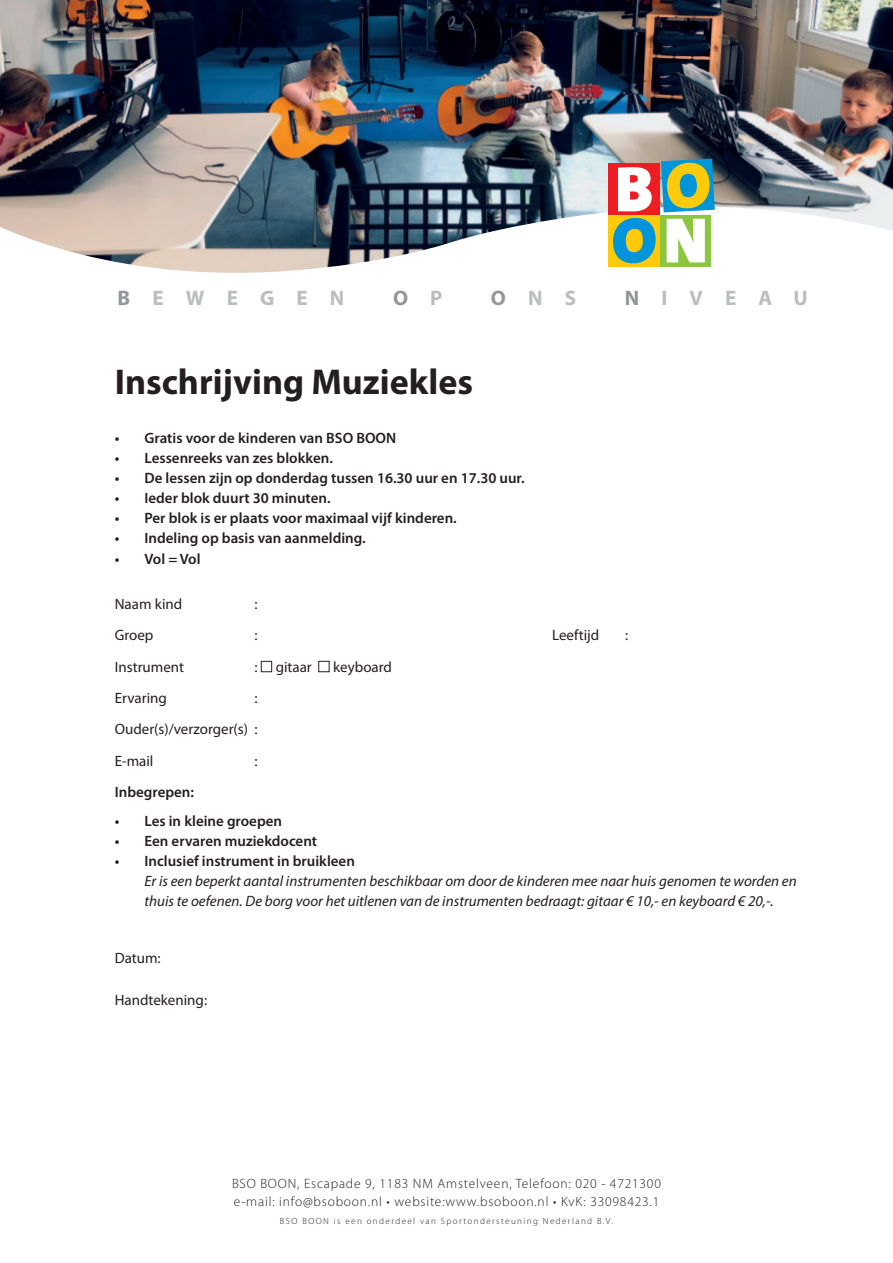
<style>
.page{position:relative;width:893px;height:1263px;background:#fff}
.page>*{position:absolute;margin:0;border:0;box-sizing:border-box;transform-origin:0 0}
.t1{font:700 36px "Myriad Pro";color:#231f20}
.t2{font:700 21px "Myriad Pro";letter-spacing:1.055em;color:#bcbdc0}
.t3{font:700 21px "Myriad Pro";color:#939598}
.t4{font:600 15px "Myriad Pro";color:#231f20}
.t5{font:italic 15px/20.1px "Myriad Pro";color:#231f20}
.t6{font:15px/31.3px "Myriad Pro";color:#231f20;text-align:justify}
.t7{font:300 13.5px/18px "Myriad Pro";letter-spacing:.06em;color:#231f20}
.t8{font:300 9px "Myriad Pro";letter-spacing:.16em;color:#231f20}
.s1{color:#939598}
.s2{color:#bcbdc0}
.s3{color:#fff}
</style>
<div class="page">
<img style="left:0;top:0;width:893px;height:197px">
<img style="left:0;top:197px;width:893px;height:76px">
<div style="left:660px;top:215px;width:51px;height:51px;background:#8bc63e"></div>
<div style="left:609px;top:215px;width:51px;height:51px;background:#feca0a"></div>
<div style="left:609px;top:164px;width:51px;height:51px;background:#ee1d23"></div>
<svg style="left:613px;top:218px;width:43px;height:45px"></svg>
<svg style="left:667px;top:219px;width:38px;height:43px;background:#ecf5e0"></svg>
<svg style="left:618px;top:167px;width:34px;height:44px"></svg>
<svg style="left:661px;top:159px;width:54px;height:53px;background:#7dad7a"></svg>
<h2 class="t2" style="left:118px;top:285px;width:228px"><span class="s1">B</span>EWEGEN</h2>
<h2 class="t3" style="left:393px;top:285px;width:51px">O <span class="s2">P</span></h2>
<h2 class="t2" style="left:491px;top:285px;width:87px"><span class="s1">O</span>NS</h2>
<h2 class="t2" style="left:625px;top:285px;width:185px"><span class="s1">N</span>IVEAU</h2>
<h1 class="t1" style="left:115px;top:361px;width:360px">Inschrijving Muziekles</h1>
<p class="t4" style="left:115px;top:432px;width:283px">• Gratis voor de kinderen van BSO BOON</p>
<p class="t4" style="left:115px;top:452px;width:220px">• Lessenreeks van zes blokken.</p>
<p class="t4" style="left:115px;top:472px;width:411px">• De lessen zijn op donderdag tussen 16.30 uur en 17.30 uur.</p>
<p class="t4" style="left:115px;top:492px;width:217px">• Ieder blok duurt 30 minuten.</p>
<p class="t4" style="left:115px;top:513px;width:344px">• Per blok is er plaats voor maximaal vijf kinderen.</p>
<p class="t4" style="left:115px;top:533px;width:253px">• Indeling op basis van aanmelding.</p>
<p class="t4" style="left:115px;top:553px;width:87px">• Vol = Vol</p>
<p class="t6" style="left:115px;top:590px;width:69px">Naam kind</p>
<p class="t6" style="left:254px;top:590px;width:5px">:</p>
<p class="t6" style="left:115px;top:621px;width:40px">Groep</p>
<p class="t6" style="left:254px;top:621px;width:5px">:</p>
<p class="t6" style="left:552px;top:621px;width:49px">Leeftijd</p>
<p class="t6" style="left:625px;top:621px;width:5px">:</p>
<p class="t6" style="left:115px;top:652px;width:71px">Instrument</p>
<p class="t6" style="left:255px;top:652px;width:139px">: <span class="s3">■</span> gitaar <span class="s3">■</span> keyboard</p>
<p class="t6" style="left:115px;top:684px;width:54px">Ervaring</p>
<p class="t6" style="left:115px;top:684px;width:144px;text-indent:140px">:<br>Ouder(s)/verzorger(s) :<br>E-mail</p>
<p class="t6" style="left:254px;top:746px;width:5px">:</p>
<p class="t4" style="left:115px;top:786px;width:81px">Inbegrepen:</p>
<p class="t4" style="left:115px;top:815px;width:169px">• Les in kleine groepen</p>
<p class="t4" style="left:115px;top:835px;width:204px">• Een ervaren muziekdocent</p>
<p class="t4" style="left:115px;top:855px;width:242px">• Inclusief instrument in bruikleen</p>
<p class="t5" style="left:144px;top:872px;width:654px">Er is een beperkt aantal instrumenten beschikbaar om door de kinderen mee naar huis genomen te worden en thuis te oefenen. De borg voor het uitlenen van de instrumenten bedraagt: gitaar € 10,- en keyboard € 20,-.</p>
<p class="t6" style="left:115px;top:944px;width:48px">Datum:</p>
<p class="t6" style="left:115px;top:986px;width:94px">Handtekening:</p>
<p class="t7" style="left:232px;top:1176px;width:430px">BSO BOON, Escapade 9, 1183 NM Amstelveen, Telefoon: 020 - 4721300 e-mail: info@bsoboon.nl • website:www.bsoboon.nl • KvK: 33098423.1</p>
<p class="t8" style="left:280px;top:1218px;width:335px">BSO BOON is een onderdeel van Sportondersteuning Nederland B.V.</p>
</div>
